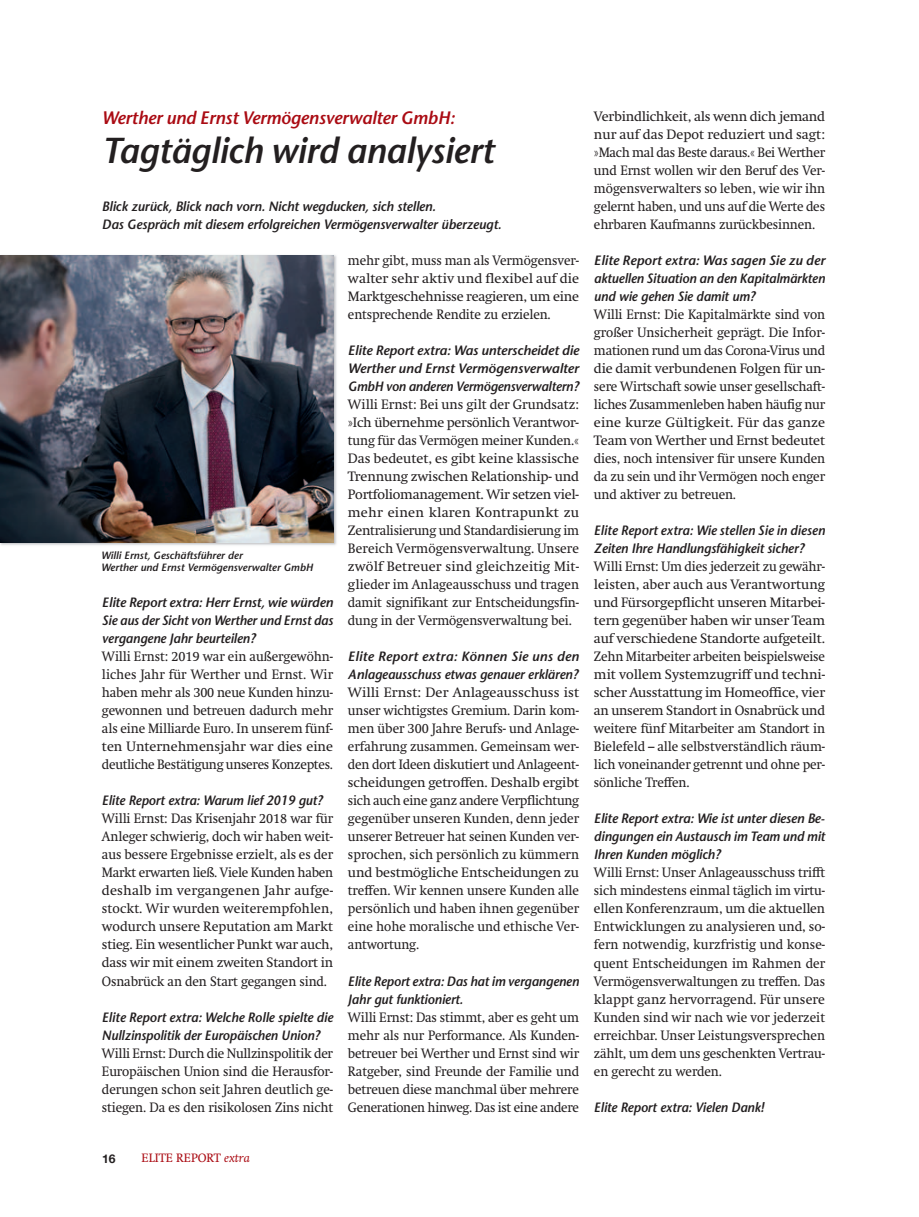
<style>
.page{position:relative;width:919px;height:1217px;background:#fff}
.page>*{position:absolute;margin:0;border:0;box-sizing:border-box;transform-origin:0 0}
.t1{font:italic 600 36px "Stone Sans";letter-spacing:-.01em;color:#231f20}
.t2{font:italic 600 18px "Stone Sans";letter-spacing:-.01em;color:#aa0b13}
.t3{font:13.5px/18px "Swift";letter-spacing:-.01em;color:#231f20;text-align:justify;scale:.95 1}
.t4{font:13.5px/18px "Swift";letter-spacing:-.01em;color:#231f20;text-align:justify}
.t5{font:italic 600 13.5px/18px "Stone Sans";letter-spacing:-.01em;color:#231f20;text-align:justify}
.t6{font:italic 600 13.5px/18px "Stone Sans";letter-spacing:-.01em;color:#231f20;scale:.95 1}
.t7{font:italic 600 13.5px/18px "Stone Sans";letter-spacing:-.01em;color:#231f20;scale:.96 1}
.t8{font:12px "Swift";color:#aa0b13}
.t9{font:700 12px "Helvetica Neue";color:#231f20}
.t10{font:italic 600 10.5px/12px "Stone Sans";color:#231f20}
.s1{font-style:italic}
</style>
<div class="page">
<img style="left:0;top:255px;width:337px;height:290px">
<img style="left:0;top:255px;width:333px;height:287px">
<h2 class="t2" style="left:102px;top:111px;width:354px">Werther und Ernst Vermögensverwalter GmbH:</h2>
<h1 class="t1" style="left:102px;top:136px;width:393px">Tagtäglich wird analysiert</h1>
<p class="t5" style="left:102px;top:198px;width:401px">Blick zurück, Blick nach vorn. Nicht wegducken, sich stellen.<br>Das Gespräch mit diesem erfolgreichen Vermögensverwalter überzeugt.</p>
<p class="t10" style="left:101px;top:550px;width:213px">Willi Ernst, Geschäftsführer der<br>Werther und Ernst Vermögensverwalter GmbH</p>
<p class="t5" style="left:102px;top:594px;width:232px">Elite Report extra: Herr Ernst, wie würden Sie aus der Sicht von Werther und Ernst das vergangene Jahr beurteilen?</p>
<p class="t3" style="left:102px;top:649px;width:245px">Willi Ernst: 2019 war ein außergewöhn&shy;liches Jahr für Werther und Ernst. Wir haben mehr als 300 neue Kunden hinzu&shy;gewonnen und betreuen dadurch mehr als eine Milliarde Euro. In unserem fünf&shy;ten Unternehmensjahr war dies eine deutliche Bestätigung unseres Konzeptes.</p>
<p class="t6" style="left:102px;top:792px;width:234px">Elite Report extra: Warum lief 2019 gut?</p>
<p class="t3" style="left:102px;top:811px;width:245px">Willi Ernst: Das Krisenjahr 2018 war für Anleger schwierig, doch wir haben weit&shy;aus bessere Ergebnisse erzielt, als es der Markt erwarten ließ. Viele Kunden haben deshalb im vergangenen Jahr aufge&shy;stockt. Wir wurden weiterempfohlen, wodurch unsere Reputation am Markt stieg. Ein wesentlicher Punkt war auch, dass wir mit einem zweiten Standort in Osnabrück an den Start gegangen sind.</p>
<p class="t7" style="left:102px;top:1008px;width:242px">Elite Report extra: Welche Rolle spielte die<br>Nullzinspolitik der Europäischen Union?</p>
<p class="t3" style="left:102px;top:1045px;width:245px">Willi Ernst: Durch die Nullzinspolitik der Europäischen Union sind die Herausfor&shy;derungen schon seit Jahren deutlich ge&shy;stiegen. Da es den risikolosen Zins nicht</p>
<p class="t3" style="left:348px;top:253px;width:245px">mehr gibt, muss man als Vermögensver&shy;walter sehr aktiv und flexibel auf die Marktgeschehnisse reagieren, um eine entsprechende Rendite zu erzielen.</p>
<p class="t5" style="left:348px;top:342px;width:232px">Elite Report extra: Was unterscheidet die Werther und Ernst Vermögensverwalter GmbH von anderen Vermögensverwaltern?</p>
<p class="t4" style="left:348px;top:397px;width:233px">Willi Ernst: Bei uns gilt der Grundsatz: »Ich übernehme persönlich Verantwor&shy;tung für das Vermögen meiner Kunden.« Das bedeutet, es gibt keine klassische Trennung zwischen Relationship- und Portfoliomanagement. Wir setzen viel&shy;mehr einen klaren Kontrapunkt zu Zentralisierung und Standardisierung im Bereich Vermögensverwaltung. Unsere zwölf Betreuer sind gleichzeitig Mit - g lieder im Anlageausschuss und tragen damit signifikant zur Entscheidungsfin&shy;dung in der Vermögensverwaltung bei.</p>
<p class="t5" style="left:348px;top:648px;width:232px">Elite Report extra: Können Sie uns den<br>Anlageausschuss etwas genauer erklären?</p>
<p class="t4" style="left:348px;top:685px;width:233px">Willi Ernst: Der Anlageausschuss ist unser wichtigstes Gremium. Darin kom&shy;men über 300 Jahre Berufs- und Anlage&shy;erfahrung zusammen. Gemeinsam wer&shy;den dort Ideen diskutiert und Anlageent&shy;scheidungen getroffen. Deshalb ergibt sich auch eine ganz andere Verpflichtung gegenüber unseren Kunden, denn jeder unserer Betreuer hat seinen Kunden ver&shy;sprochen, sich persönlich zu kümmern und bestmögliche Entscheidungen zu treffen. Wir kennen unsere Kunden alle persönlich und haben ihnen gegenüber eine hohe moralische und ethische Ver&shy;antwortung.</p>
<p class="t6" style="left:348px;top:972px;width:245px">Elite Report extra: Das hat im vergangenen<br>Jahr gut funktioniert.</p>
<p class="t3" style="left:348px;top:1009px;width:245px">Willi Ernst: Das stimmt, aber es geht um mehr als nur Performance. Als Kunden&shy;betreuer bei Werther und Ernst sind wir Ratgeber, sind Freunde der Familie und betreuen diese manchmal über mehrere Generationen hinweg. Das ist eine andere</p>
<p class="t4" style="left:594px;top:109px;width:232px">Verbindlichkeit, als wenn dich jemand nur auf das Depot reduziert und sagt: »Mach mal das Beste daraus.« Bei Werther und Ernst wollen wir den Beruf des Ver&shy;mögensverwalters so leben, wie wir ihn gelernt haben, und uns auf die Werte des ehrbaren Kaufmanns zurückbesinnen.</p>
<p class="t5" style="left:594px;top:252px;width:232px">Elite Report extra: Was sagen Sie zu der aktuellen Situation an den Kapitalmärkten und wie gehen Sie damit um?</p>
<p class="t3" style="left:594px;top:307px;width:245px">Willi Ernst: Die Kapitalmärkte sind von großer Unsicherheit geprägt. Die Infor&shy;mationen rund um das Corona-Virus und die damit verbundenen Folgen für un - sere Wirtschaft sowie unser gesellschaft&shy;liches Zusammenleben haben häufig nur eine kurze Gültigkeit. Für das ganze Team von Werther und Ernst bedeutet dies, noch intensiver für unsere Kunden da zu sein und ihr Vermögen noch enger und aktiver zu betreuen.</p>
<p class="t6" style="left:594px;top:522px;width:245px">Elite Report extra: Wie stellen Sie in diesen<br>Zeiten Ihre Handlungsfähigkeit sicher?</p>
<p class="t3" style="left:594px;top:559px;width:245px">Willi Ernst: Um dies jederzeit zu gewähr&shy;leisten, aber auch aus Verantwortung und Fürsorgepflicht unseren Mitarbei&shy;tern gegenüber haben wir unser Team auf verschiedene Standorte aufgeteilt.<br>Zehn Mitarbeiter arbeiten beispielsweise mit vollem Systemzugriff und techni&shy;scher Ausstattung im Homeoffice, vier an unserem Standort in Osnabrück und weitere fünf Mitarbeiter am Standort in Bielefeld – alle selbstverständlich räum&shy;lich voneinander getrennt und ohne per&shy;sönliche Treffen.</p>
<p class="t5" style="left:594px;top:810px;width:232px">Elite Report extra: Wie ist unter diesen Be&shy;dingungen ein Austausch im Team und mit Ihren Kunden möglich?</p>
<p class="t3" style="left:594px;top:865px;width:245px">Willi Ernst: Unser Anlageausschuss trifft sich mindestens einmal täglich im virtu&shy;ellen Konferenzraum, um die aktuellen Entwicklungen zu analysieren und, so&shy;fern notwendig, kurzfristig und konse&shy;quent Entscheidungen im Rahmen der Vermögensverwaltungen zu treffen. Das klappt ganz hervorragend. Für unsere Kunden sind wir nach wie vor jederzeit erreichbar. Unser Leistungsversprechen zählt, um dem uns geschenkten Vertrau&shy;en gerecht zu werden.</p>
<p class="t6" style="left:594px;top:1098px;width:181px">Elite Report extra: Vielen Dank!</p>
<p class="t9" style="left:102px;top:1150px;width:15px">16</p>
<p class="t8" style="left:142px;top:1153px;width:110px">ELITE REPORT <span class="s1">extra</span></p>
</div>
